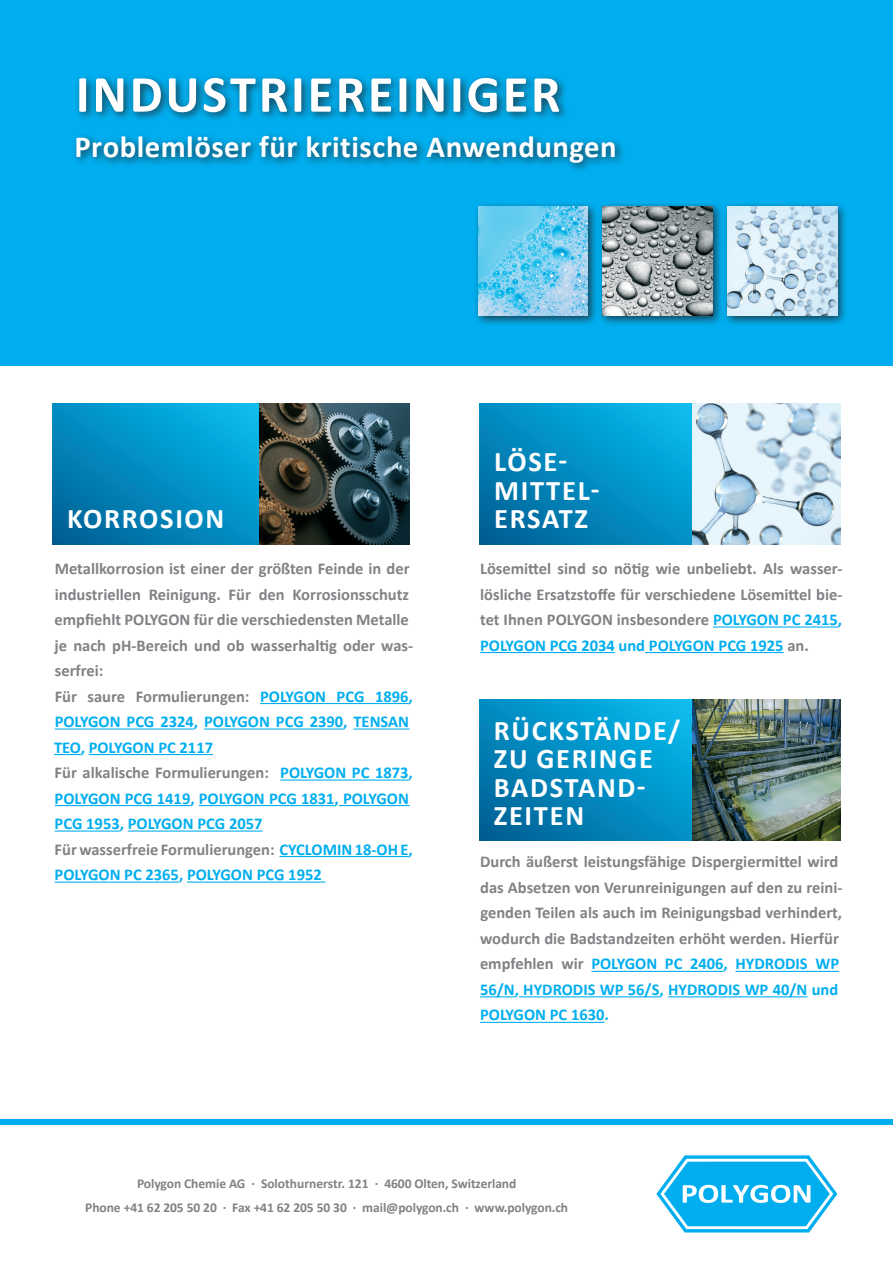
<style>
.page{position:relative;width:893px;height:1263px;background:#fff}
.page>*{position:absolute;margin:0;border:0;box-sizing:border-box;transform-origin:0 0}
.t1{font:700 52.5px "Calibri";letter-spacing:.05em;color:#fff}
.t2{font:700 30.75px "Calibri";letter-spacing:.015em;color:#fff}
.t3{font:700 28.5px/28.5px "Calibri";letter-spacing:.06em;color:#fff}
.t4{font:700 16.5px/25.5px "Calibri";color:#808285}
.t5{font:700 13.5px/24px "Calibri";letter-spacing:-.005em;color:#808285;text-align:center}
.s1{color:#00aeef}
</style>
<div class="page">
<svg style="left:656px;top:1155px;width:181px;height:77px"></svg>
<div style="left:0;top:1119px;width:893px;height:5px;background:#00aeef"></div>
<div style="left:0;top:0;width:893px;height:366px;background:#00aeef"></div>
<hr style="left:260px;top:703px;width:149px;height:1px;background:#00aeef">
<hr style="left:55px;top:728px;width:139px;height:2px;background:#00aeef">
<hr style="left:204px;top:728px;width:139px;height:2px;background:#00aeef">
<hr style="left:353px;top:728px;width:57px;height:2px;background:#00aeef">
<svg style="left:54px;top:754px;width:27px;height:1px"></svg>
<hr style="left:89px;top:754px;width:124px;height:1px;background:#00aeef">
<hr style="left:280px;top:779px;width:129px;height:2px;background:#00aeef">
<hr style="left:55px;top:805px;width:135px;height:1px;background:#00aeef">
<hr style="left:199px;top:805px;width:136px;height:1px;background:#00aeef">
<hr style="left:339px;top:805px;width:71px;height:1px;background:#00aeef">
<hr style="left:55px;top:830px;width:65px;height:2px;background:#00aeef">
<hr style="left:128px;top:830px;width:135px;height:2px;background:#00aeef">
<hr style="left:279px;top:856px;width:130px;height:1px;background:#00aeef">
<hr style="left:55px;top:881px;width:124px;height:2px;background:#00aeef">
<hr style="left:187px;top:881px;width:139px;height:2px;background:#00aeef">
<hr style="left:713px;top:626px;width:125px;height:2px;background:#00aeef">
<hr style="left:480px;top:652px;width:135px;height:1px;background:#00aeef">
<hr style="left:645px;top:652px;width:139px;height:1px;background:#00aeef">
<div style="left:72px;top:73px;width:554px;height:101px;background:#231f20;opacity:.75"></div>
<div style="left:473px;top:201px;width:126px;height:126px;background:#231f20;opacity:.75"></div>
<img style="left:478px;top:206px;width:110px;height:110px">
<div style="left:597px;top:201px;width:126px;height:126px;background:#231f20;opacity:.75"></div>
<img style="left:603px;top:206px;width:109px;height:110px">
<div style="left:722px;top:201px;width:126px;height:126px;background:#231f20;opacity:.75"></div>
<img style="left:728px;top:206px;width:109px;height:110px">
<hr style="left:591px;top:971px;width:132px;height:1px;background:#00aeef">
<hr style="left:735px;top:971px;width:104px;height:1px;background:#00aeef">
<hr style="left:480px;top:996px;width:35px;height:1px;background:#00aeef">
<hr style="left:519px;top:996px;width:140px;height:1px;background:#00aeef">
<hr style="left:668px;top:996px;width:139px;height:1px;background:#00aeef">
<hr style="left:480px;top:1022px;width:124px;height:1px;background:#00aeef">
<img style="left:258px;top:403px;width:152px;height:141px">
<svg style="left:53px;top:403px;width:205px;height:141px;background:#018ec3"></svg>
<img style="left:692px;top:699px;width:148px;height:141px">
<svg style="left:479px;top:699px;width:213px;height:141px;background:#018ec3"></svg>
<img style="left:692px;top:403px;width:148px;height:141px">
<svg style="left:479px;top:403px;width:213px;height:141px;background:#018ec3"></svg>
<h1 class="t1" style="left:76px;top:57px;width:486px">INDUSTRIEREINIGER</h1>
<h2 class="t2" style="left:75px;top:125px;width:544px">Problemlöser für kritische Anwendungen</h2>
<h3 class="t3" style="left:67px;top:504px;width:159px">KORROSION</h3>
<h3 class="t3" style="left:494px;top:447px;width:107px">LÖSE-<br>MITTEL-<br>ERSATZ</h3>
<p class="t4" style="left:54px;top:556px;width:361px">Metallkorrosion ist einer der größten Feinde in der industriellen Reinigung. Für den Korrosionsschutz empfiehlt POLYGON für die verschiedensten Metalle je nach pH-Bereich und ob wasserhaltig oder was&shy;serfrei:<br>Für saure Formulierungen: <span class="s1">POLYGON PCG 1896, POLYGON PCG 2324, POLYGON PCG 2390, TENSAN TEO, POLYGON PC 2117<br></span>Für alkalische Formulierungen: <span class="s1">POLYGON PC 1873, POLYGON PCG 1419, POLYGON PCG 1831, POLYGON PCG 1953, POLYGON PCG 2057<br></span>Für wasserfreie Formulierungen: <span class="s1">CYCLOMIN 18-OH E, POLYGON PC 2365, POLYGON PCG 1952</span></p>
<p class="t4" style="left:480px;top:556px;width:364px;text-align:justify">Lösemittel sind so nötig wie unbeliebt. Als wasser&shy;lösliche Ersatzstoffe für verschiedene Lösemittel bie&shy;tet Ihnen POLYGON insbesondere <span class="s1">POLYGON PC 2415, POLYGON PCG 2034 und POLYGON PCG 1925</span> an.</p>
<h3 class="t3" style="left:494px;top:716px;width:188px">RÜCKSTÄNDE/<br>ZU GERINGE<br>BADSTAND-<br>ZEITEN</h3>
<p class="t4" style="left:480px;top:849px;width:364px">Durch äußerst leistungsfähige Dispergiermittel wird das Absetzen von Verunreinigungen auf den zu reini&shy;genden Teilen als auch im Reinigungsbad verhindert, wodurch die Badstandzeiten erhöht werden. Hierfür empfehlen wir <span class="s1">POLYGON PC 2406, HYDRODIS WP 56/N, HYDRODIS WP 56/S, HYDRODIS WP 40/N und POLYGON PC 1630.</span></p>
<p class="t5" style="left:85px;top:1171px;width:484px">Polygon Chemie AG · Solothurnerstr. 121 · 4600 Olten, Switzerland<br>Phone +41 62 205 50 20 · Fax +41 62 205 50 30 · mail@polygon.ch · www.polygon.ch</p>
</div>
